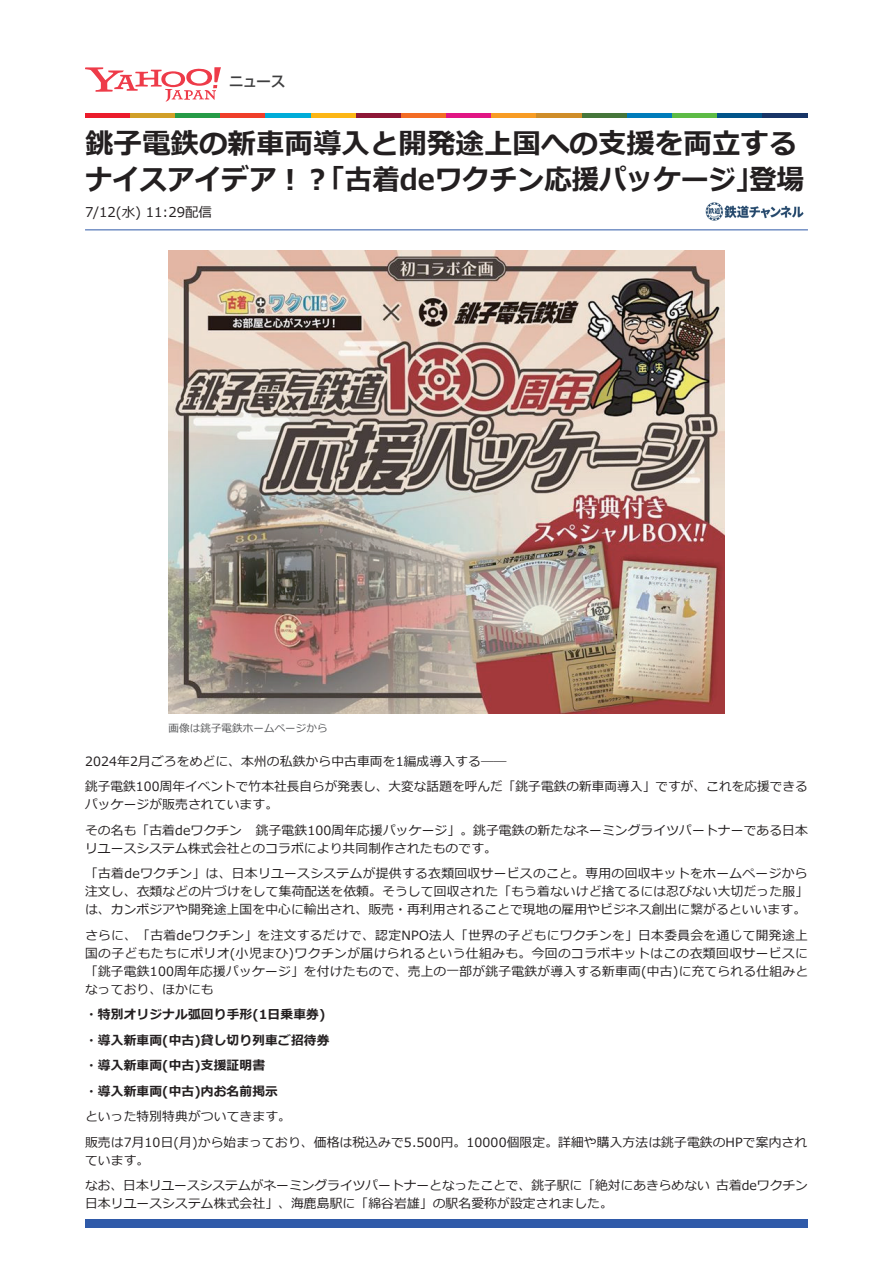
<style>
.page{position:relative;width:893px;height:1263px;background:#fff}
.page>*{position:absolute;margin:0;border:0;box-sizing:border-box;transform-origin:0 0}
.t1{font:700 28.5px/35.7px "Meiryo";color:#231f20}
.t2{font:500 15px "UD Shin Go Pr 6 N";color:#3e3e3f}
.t3{font:13.5px "Meiryo";color:#231f20}
.t4{font:12.75px/25.5px "Meiryo";letter-spacing:.01em;color:#231f20}
.t5{font:700 12.75px/25.5px "Meiryo";letter-spacing:.01em;color:#231f20}
.t6{font:10.5px "Meiryo";letter-spacing:.01em;color:#57585a}
</style>
<div class="page">
<div style="left:85px;top:1219px;width:723px;height:9px;background:#2f5aa9"></div>
<hr style="left:85px;top:113px;width:45px;height:4px;background:#eb1c2c">
<hr style="left:130px;top:113px;width:45px;height:4px;background:#d19f28">
<hr style="left:175px;top:113px;width:46px;height:4px;background:#269b47">
<hr style="left:221px;top:113px;width:45px;height:4px;background:#ef3e2a">
<hr style="left:266px;top:113px;width:45px;height:4px;background:#00add9">
<hr style="left:311px;top:113px;width:45px;height:4px;background:#fcb615">
<hr style="left:356px;top:113px;width:45px;height:4px;background:#8e1737">
<hr style="left:401px;top:113px;width:45px;height:4px;background:#f36c24">
<hr style="left:446px;top:113px;width:46px;height:4px;background:#e11584">
<hr style="left:492px;top:113px;width:45px;height:4px;background:#f89c24">
<hr style="left:537px;top:113px;width:45px;height:4px;background:#cf8d29">
<hr style="left:582px;top:113px;width:45px;height:4px;background:#46763b">
<hr style="left:627px;top:113px;width:45px;height:4px;background:#007cbb">
<hr style="left:672px;top:113px;width:46px;height:4px;background:#5dbb46">
<hr style="left:718px;top:113px;width:45px;height:4px;background:#01558a">
<hr style="left:763px;top:113px;width:45px;height:4px;background:#183567">
<svg style="left:85px;top:67px;width:136px;height:34px"></svg>
<hr style="left:85px;top:229px;width:723px;height:1px;background:#2f5aa9">
<img style="left:705px;top:202px;width:99px;height:19px">
<img style="left:169px;top:250px;width:555px;height:464px">
<p class="t2" style="left:229px;top:69px;width:59px">ニュース</p>
<h1 class="t1" style="left:85px;top:127px;width:721px">銚子電鉄の新車両導入と開発途上国への支援を両立するナイスアイデア！？「古着deワクチン応援パッケージ」登場</h1>
<p class="t3" style="left:85px;top:205px;width:129px">7/12(水) 11:29配信</p>
<p class="t6" style="left:169px;top:722px;width:160px">画像は銚子電鉄ホームページから</p>
<p class="t4" style="left:85px;top:748px;width:724px">2024年2月ごろをめどに、本州の私鉄から中古車両を1編成導入する――<br>銚子電鉄100周年イベントで竹本社長自らが発表し、大変な話題を呼んだ「銚子電鉄の新車両導入」ですが、これを応援できる</p>
<p class="t4" style="left:85px;top:792px;width:724px">パッケージが販売されています。<br>その名も「古着deワクチン 銚子電鉄100周年応援パッケージ」。銚子電鉄の新たなネーミングライツパートナーである日本</p>
<p class="t4" style="left:85px;top:835px;width:724px">リユースシステム株式会社とのコラボにより共同制作されたものです。<br>「古着deワクチン」は、日本リユースシステムが提供する衣類回収サービスのこと。専用の回収キットをホームページから</p>
<p class="t4" style="left:85px;top:883px;width:725px;line-height:18px">注文し、衣類などの片づけをして集荷配送を依頼。そうして回収された「もう着ないけど捨てるには忍びない大切だった服」は、カンボジアや開発途上国を中心に輸出され、販売・再利用されることで現地の雇用やビジネス創出に繋がるといいます。</p>
<p class="t4" style="left:85px;top:926px;width:725px;line-height:18px;text-align:justify">さらに、「古着deワクチン」を注文するだけで、認定NPO法人「世界の子どもにワクチンを」日本委員会を通じて開発途上国の子どもたちにポリオ(小児まひ)ワクチンが届けられるという仕組みも。今回のコラボキットはこの衣類回収サービスに「銚子電鉄100周年応援パッケージ」を付けたもので、売上の一部が銚子電鉄が導入する新車両(中古)に充てられる仕組みとなっており、ほかにも</p>
<p class="t5" style="left:85px;top:1002px;width:246px">・特別オリジナル弧回り手形(1日乗車券)・導入新車両(中古)貸し切り列車ご招待券・導入新車両(中古)支援証明書<br>・導入新車両(中古)内お名前掲示</p>
<p class="t4" style="left:85px;top:1104px;width:724px">といった特別特典がついてきます。<br>販売は7月10日(月)から始まっており、価格は税込みで5.500円。10000個限定。詳細や購入方法は銚子電鉄のHPで案内され</p>
<p class="t4" style="left:85px;top:1147px;width:724px">ています。<br>なお、日本リユースシステムがネーミングライツパートナーとなったことで、銚子駅に「絶対にあきらめない 古着deワクチン</p>
<p class="t4" style="left:85px;top:1191px;width:529px">日本リユースシステム株式会社」、海鹿島駅に「綿谷岩雄」の駅名愛称が設定されました。</p>
</div>
